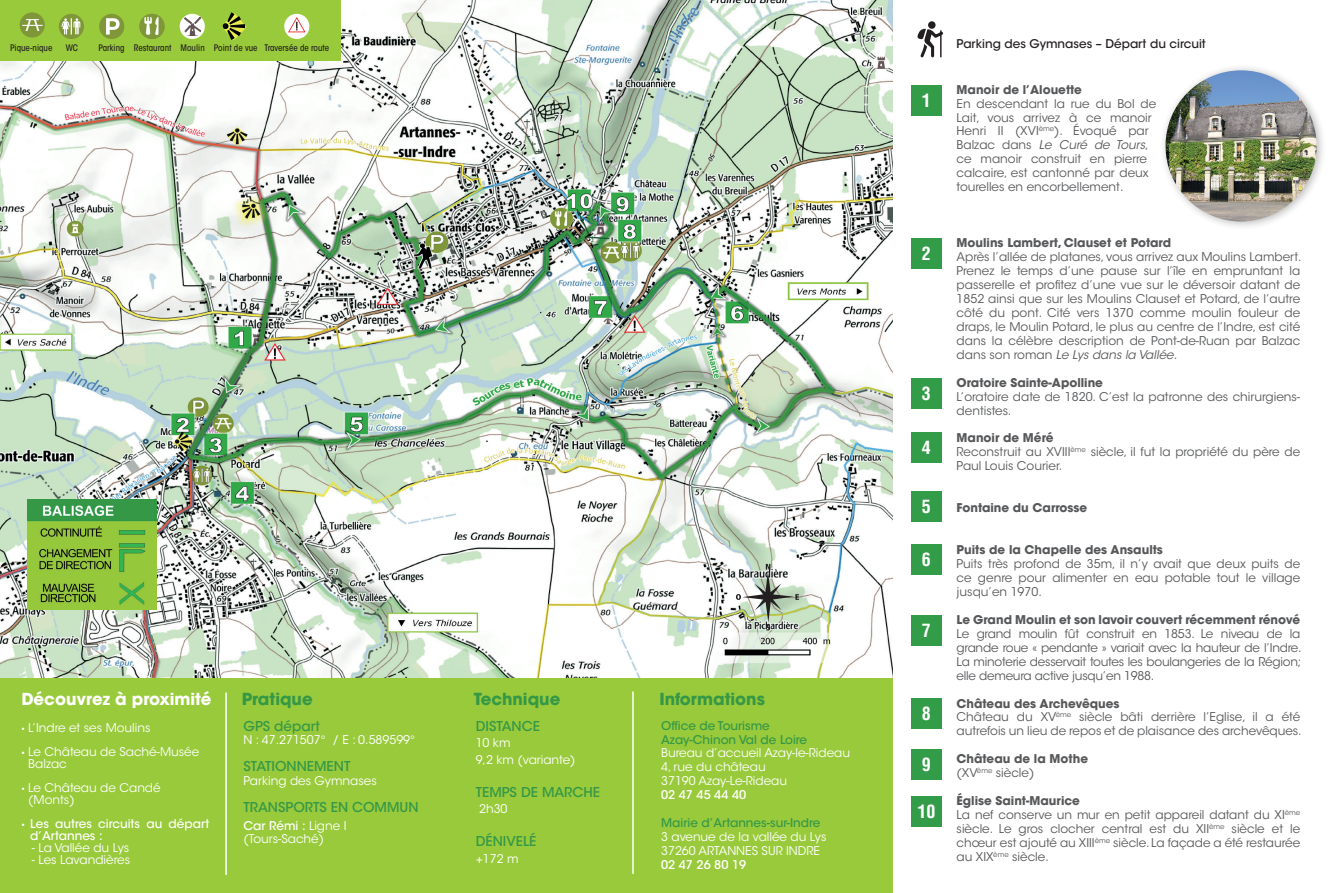
<style>
.page{position:relative;width:1340px;height:893px;background:#fff}
.page>*{position:absolute;margin:0;border:0;box-sizing:border-box;transform-origin:0 0}
.t1{font:700 condensed 18px "Helvetica LT Std";color:#fff}
.t2{font:700 16.5px "ITC Avant Garde Std";color:#359847}
.t3{font:700 16.5px "ITC Avant Garde Std";color:#fff}
.t4{font:500 13.5px "ITC Avant Garde Std";color:#359847}
.t5{font:12px/14px "ITC Avant Garde Std";color:#57585a}
.t6{font:12px/14px "ITC Avant Garde Std";color:#fff}
.t7{font:700 12px/14px "ITC Avant Garde Std";color:#57585a}
.t8{font:500 12px/14px "ITC Avant Garde Std";color:#359847}
.t9{font:500 12px/12px "ITC Avant Garde Std";color:#fff}
.t10{font:500 12px "ITC Avant Garde Std";color:#231f20}
.t11{font:500 condensed 9px "ITC Avant Garde Std";color:#231f20}
.s1{font-family:"Montserrat"}
.s2{font-family:"Montserrat";font-weight:400}
.s3{font-weight:500}
.s4{font-style:italic}
.s5{font-weight:700}
.s6{font-weight:400}
</style>
<div class="page">
<img style="left:0;top:0;width:893px;height:678px">
<div style="left:0;top:678px;width:893px;height:215px;background:#99ca3b"></div>
<svg style="left:736px;top:564px;width:63px;height:66px"></svg>
<hr style="left:225px;top:692px;width:2px;height:183px;background:#fff">
<hr style="left:632px;top:691px;width:1px;height:183px;background:#fff">
<div style="left:911px;top:85px;width:30px;height:31px;background:#339c48"></div>
<div style="left:911px;top:238px;width:30px;height:31px;background:#339c48"></div>
<div style="left:911px;top:378px;width:30px;height:31px;background:#339c48"></div>
<div style="left:911px;top:432px;width:30px;height:31px;background:#339c48"></div>
<div style="left:911px;top:491px;width:30px;height:31px;background:#339c48"></div>
<div style="left:928px;top:21px;width:7px;height:8px;background:#231f20;border-radius:50%"></div>
<svg style="left:917px;top:29px;width:26px;height:29px"></svg>
<div style="left:0;top:0;width:340px;height:60px;background:#99ca3b"></div>
<div style="left:20px;top:13px;width:25px;height:25px;background:#809739;border-radius:50%"></div>
<svg style="left:22px;top:19px;width:21px;height:12px"></svg>
<div style="left:59px;top:14px;width:25px;height:25px;background:#809739;border-radius:50%"></div>
<svg style="left:61px;top:18px;width:19px;height:17px"></svg>
<div style="left:99px;top:14px;width:25px;height:25px;background:#809739;border-radius:50%"></div>
<svg style="left:106px;top:18px;width:14px;height:17px"></svg>
<img style="left:139px;top:14px;width:26px;height:25px;border-radius:13px">
<svg style="left:180px;top:14px;width:25px;height:25px"></svg>
<img style="left:184px;top:18px;width:16px;height:17px">
<img style="left:27px;top:499px;width:130px;height:111px">
<div style="left:911px;top:544px;width:30px;height:31px;background:#339c48"></div>
<div style="left:911px;top:615px;width:30px;height:30px;background:#339c48"></div>
<div style="left:911px;top:698px;width:30px;height:31px;background:#339c48"></div>
<div style="left:911px;top:749px;width:30px;height:31px;background:#339c48"></div>
<div style="left:911px;top:796px;width:30px;height:31px;background:#339c48"></div>
<svg style="left:221px;top:12px;width:26px;height:28px"></svg>
<div style="left:284px;top:14px;width:25px;height:25px;background:#fff;border-radius:50%"></div>
<svg style="left:288px;top:17px;width:17px;height:15px"></svg>
<div style="left:1158px;top:64px;width:168px;height:167px;background:#231f20;opacity:.3"></div>
<img style="left:1165px;top:70px;width:151px;height:151px;border-radius:76px">
<p class="t11" style="left:264px;top:43px;width:66px">Traversée de route</p>
<p class="t11" style="left:10px;top:43px;width:44px">Pique-nique</p>
<p class="t11" style="left:66px;top:43px;width:14px">WC</p>
<p class="t11" style="left:99px;top:43px;width:160px">Parking Restaurant Moulin Point de vue</p>
<h2 class="t3" style="left:21px;top:688px;width:191px">Découvrez à proximité</h2>
<h2 class="t2" style="left:242px;top:688px;width:72px">Pratique</h2>
<h2 class="t2" style="left:474px;top:688px;width:88px">Technique</h2>
<h2 class="t2" style="left:659px;top:688px;width:107px">Informations</h2>
<p class="t6" style="left:21px;top:721px;width:131px"><span class="s1">•</span> L’Indre et ses Moulins</p>
<p class="t6" style="left:28px;top:746px;width:173px;line-height:12px;text-indent:-7px"><span class="s1">•</span> Le Château de Saché-Musée<br>Balzac</p>
<p class="t6" style="left:28px;top:782px;width:134px;line-height:12px;text-indent:-7px"><span class="s1">•</span> Le Château de Candé (Monts)</p>
<p class="t9" style="left:30px;top:818px;width:180px;text-indent:-9px"><span class="s2">•</span> Les autres circuits au départ d’Artannes :</p>
<p class="t6" style="left:32px;top:841px;width:99px">- La Vallée du Lys</p>
<p class="t6" style="left:32px;top:853px;width:100px">- Les Lavandières</p>
<p class="t4" style="left:243px;top:717px;width:78px">GPS départ</p>
<p class="t6" style="left:243px;top:733px;width:173px">N : 47.271507° / E : 0.589599°</p>
<p class="t4" style="left:243px;top:758px;width:108px">STATIONNEMENT</p>
<p class="t6" style="left:243px;top:773px;width:135px">Parking des Gymnases</p>
<p class="t4" style="left:243px;top:798px;width:176px">TRANSPORTS EN COMMUN</p>
<p class="t6" style="left:243px;top:819px;width:105px;line-height:13.5px"><span class="s3">Car Rémi :</span> Ligne I (Tours-Saché)</p>
<p class="t4" style="left:475px;top:717px;width:66px">DISTANCE</p>
<p class="t6" style="left:475px;top:735px;width:101px;line-height:16.5px">10 km<br>9,2 km (variante)</p>
<p class="t4" style="left:475px;top:783px;width:126px">TEMPS DE MARCHE</p>
<p class="t6" style="left:479px;top:802px;width:30px">2h30</p>
<p class="t4" style="left:475px;top:833px;width:62px">DÉNIVELÉ</p>
<p class="t6" style="left:475px;top:851px;width:44px">+172 m</p>
<p class="t8" style="left:661px;top:718px;width:147px">Office de Tourisme<br>Azay-Chinon Val de Loire</p>
<p class="t6" style="left:661px;top:746px;width:190px">Bureau d’accueil Azay-le-Rideau<br>4, rue du château<br>37190 Azay-Le-Rideau</p>
<p class="t9" style="left:661px;top:789px;width:86px">02 47 45 44 40</p>
<p class="t8" style="left:661px;top:816px;width:161px">Mairie d’Artannes-sur-Indre</p>
<p class="t6" style="left:661px;top:830px;width:167px">3 avenue de la vallée du Lys<br>37260 ARTANNES SUR INDRE</p>
<p class="t9" style="left:661px;top:859px;width:86px">02 47 26 80 19</p>
<h1 class="t1" style="left:922px;top:89px;width:10px">1</h1>
<h1 class="t1" style="left:922px;top:242px;width:10px">2</h1>
<h1 class="t1" style="left:922px;top:382px;width:10px">3</h1>
<h1 class="t1" style="left:922px;top:436px;width:10px">4</h1>
<h1 class="t1" style="left:922px;top:495px;width:10px">5</h1>
<h1 class="t1" style="left:922px;top:548px;width:10px">6</h1>
<h1 class="t1" style="left:922px;top:619px;width:10px">7</h1>
<h1 class="t1" style="left:922px;top:702px;width:10px">8</h1>
<h1 class="t1" style="left:922px;top:753px;width:10px">9</h1>
<h1 class="t1" style="left:917px;top:800px;width:19px">10</h1>
<p class="t10" style="left:956px;top:36px;width:251px">Parking des Gymnases – Départ du circuit</p>
<p class="t7" style="left:956px;top:82px;width:127px">Manoir de l’Alouette</p>
<p class="t5" style="left:956px;top:96px;width:201px">En descendant la rue du Bol de<br>Lait, vous arrivez à ce manoir<br>Henri II (XVI<sup>ème</sup>). Évoqué par<br>Balzac dans <span class="s4">Le Curé de Tours</span>, ce manoir construit en pierre calcaire, est cantonné par deux tourelles en encorbellement.</p>
<p class="t7" style="left:956px;top:236px;width:216px">Moulins Lambert, Clauset et Potard</p>
<p class="t5" style="left:956px;top:250px;width:346px">Après l’allée de platanes, vous arrivez aux Moulins Lambert.<br>Prenez le temps d’une pause sur l’île en empruntant la passerelle et profitez d’une vue sur le déversoir datant de 1852 ainsi que sur les Moulins Clauset et Potard, de l’autre côté du pont. Cité vers 1370 comme moulin fouleur de draps, le Moulin Potard, le plus au centre de l’Indre, est cité dans la célèbre description de Pont-de-Ruan par Balzac dans son roman <span class="s4">Le Lys dans la Vallée.</span></p>
<p class="t7" style="left:956px;top:375px;width:148px">Oratoire Sainte-Apolline</p>
<p class="t5" style="left:956px;top:389px;width:345px">L’oratoire date de 1820. C’est la patronne des chirurgiens&shy;dentistes.</p>
<p class="t5" style="left:956px;top:431px;width:345px"><span class="s5">Manoir de Méré<br></span>Reconstruit au XVIII<sup>ème</sup> siècle, il fut la propriété du père de<br>Paul Louis Courier.</p>
<p class="t7" style="left:956px;top:501px;width:132px">Fontaine du Carrosse</p>
<p class="t7" style="left:956px;top:542px;width:208px">Puits de la Chapelle des Ansaults</p>
<p class="t5" style="left:956px;top:557px;width:345px;text-align:justify">Puits très profond de 35m, il n’y avait que deux puits de ce genre pour alimenter en eau potable tout le village jusqu’en 1970.</p>
<p class="t7" style="left:956px;top:612px;width:345px">Le Grand Moulin et son lavoir couvert récemment rénové</p>
<p class="t5" style="left:956px;top:627px;width:346px;text-align:justify">Le grand moulin fût construit en 1853. Le niveau de la grande roue « pendante » variait avec la hauteur de l’Indre.<br>La minoterie desservait toutes les boulangeries de la Région; elle demeura active jusqu’en 1988.</p>
<p class="t5" style="left:956px;top:696px;width:346px"><span class="s5">Château des Archevêques<br></span>Château du XV<sup>ème</sup> siècle bâti derrière l’Eglise, il a été autrefois un lieu de repos et de plaisance des archevêques.</p>
<p class="t7" style="left:956px;top:752px;width:133px">Château de la Mothe <span class="s6">(XV</span><sup>ème</sup> <span class="s6">siècle)</span></p>
<p class="t5" style="left:956px;top:794px;width:345px"><span class="s5">Église Saint-Maurice<br></span>La nef conserve un mur en petit appareil datant du XI<sup>ème </sup>siècle. Le gros clocher central est du XII<sup>ème</sup> siècle et le chœur est ajouté au XIII<sup>ème</sup> siècle. La façade a été restaurée au XIX<sup>ème</sup> siècle.</p>
</div>
